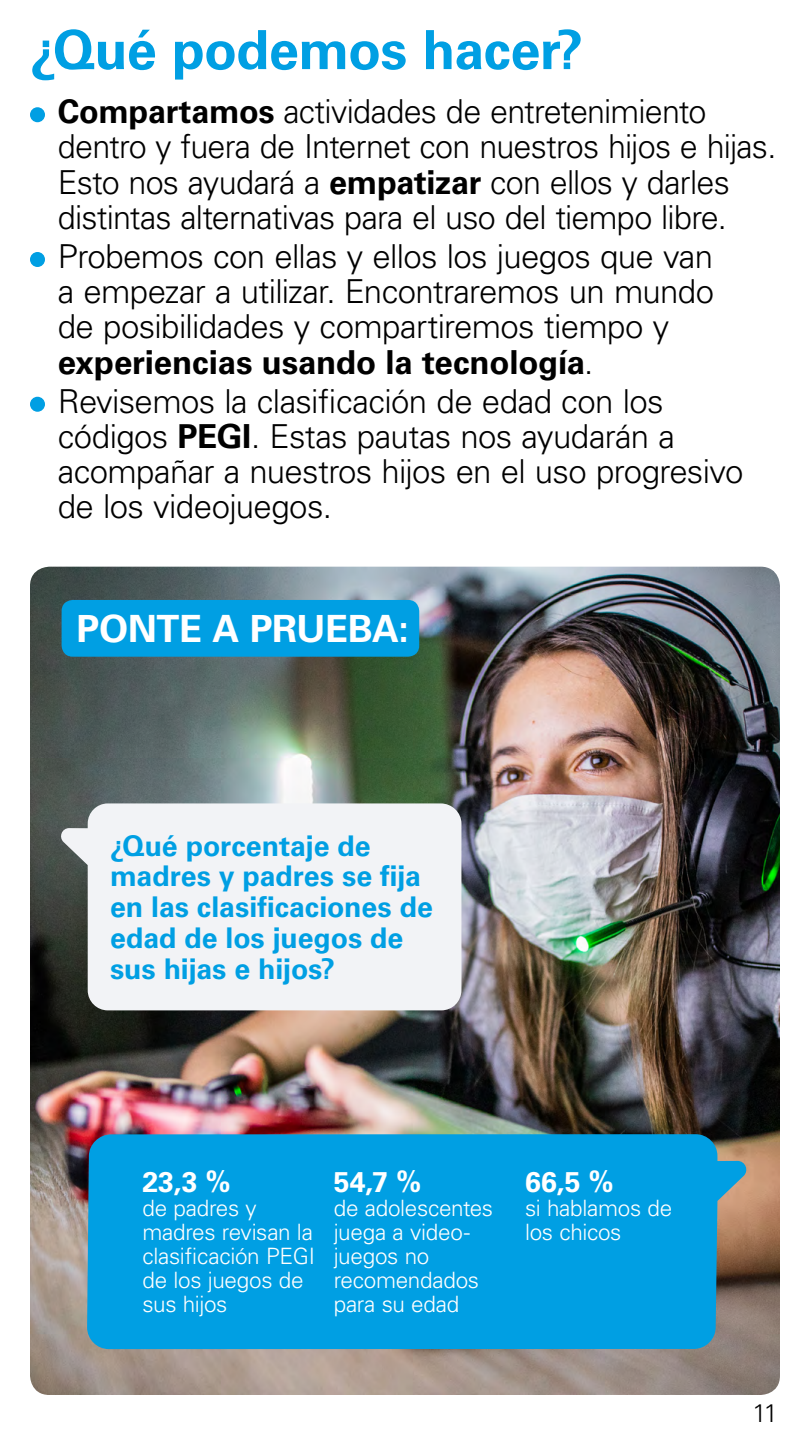
<style>
.page{position:relative;width:810px;height:1440px;background:#fff}
.page>*{position:absolute;margin:0;border:0;box-sizing:border-box;transform-origin:0 0}
.t1{font:700 54px "Univers LT Std";letter-spacing:-.01em;color:#009fe3}
.t2{font:700 37.5px "Univers LT Std";letter-spacing:-.01em;color:#fff}
.t3{font:300 33px/35.2px "Univers LT Std";letter-spacing:-.02em;color:#000}
.t4{font:700 28.5px/30.8px "Univers LT Std";color:#009fe3}
.t5{font:700 28.5px "Univers LT Std";color:#fff}
.t6{font:300 25.5px "Univers LT Std";color:#000}
.t7{font:300 22.5px/24px "Univers LT Std";letter-spacing:-.015em;color:#fff}
.s1{font-weight:700}
</style>
<div class="page">
<img style="left:30px;top:567px;width:750px;height:828px">
<div style="left:30px;top:397px;width:15px;height:15px;background:#009fe3;border-radius:50%"></div>
<div style="left:30px;top:252px;width:15px;height:15px;background:#009fe3;border-radius:50%"></div>
<div style="left:30px;top:107px;width:15px;height:15px;background:#009fe3;border-radius:50%"></div>
<svg style="left:58px;top:803px;width:403px;height:207px;fill:#f2f3f6"></svg>
<div style="left:62px;top:600px;width:357px;height:57px;background:#009fe3;border-radius:11px"></div>
<div style="left:87px;top:1134px;width:662px;height:215px;background:#009fe3"></div>
<h1 class="t1" style="left:30px;top:18px;width:555px">¿Qué podemos hacer?</h1>
<p class="t3" style="left:58px;top:94px;width:720px"><span class="s1">Compartamos</span> actividades de entretenimiento dentro y fuera de Internet con nuestros hijos e hijas.<br>Esto nos ayudará a <span class="s1">empatizar</span> con ellos y darles distintas alternativas para el uso del tiempo libre.</p>
<p class="t3" style="left:58px;top:239px;width:658px">Probemos con ellas y ellos los juegos que van a empezar a utilizar. Encontraremos un mundo de posibilidades y compartiremos tiempo y <span class="s1">experiencias usando la tecnología</span>.</p>
<p class="t3" style="left:58px;top:383px;width:687px">Revisemos la clasificación de edad con los códigos <span class="s1">PEGI</span>. Estas pautas nos ayudarán a acompañar a nuestros hijos en el uso progresivo de los videojuegos.</p>
<p class="t2" style="left:76px;top:607px;width:334px">PONTE A PRUEBA:</p>
<p class="t4" style="left:110px;top:831px;width:324px">¿Qué porcentaje de madres y padres se fija en las clasificaciones de edad de los juegos de sus hijas e hijos?</p>
<p class="t5" style="left:142px;top:1165px;width:90px">23,3 %</p>
<p class="t7" style="left:142px;top:1196px;width:174px">de padres y madres revisan la clasificación PEGI de los juegos de sus hijos</p>
<p class="t5" style="left:334px;top:1165px;width:89px">54,7 %</p>
<p class="t7" style="left:334px;top:1196px;width:161px">de adolescentes juega a video&shy;juegos no recomendados para su edad</p>
<p class="t5" style="left:525px;top:1165px;width:90px">66,5 %</p>
<p class="t7" style="left:525px;top:1196px;width:149px">si hablamos de los chicos</p>
<p class="t6" style="left:752px;top:1398px;width:27px">11</p>
</div>
